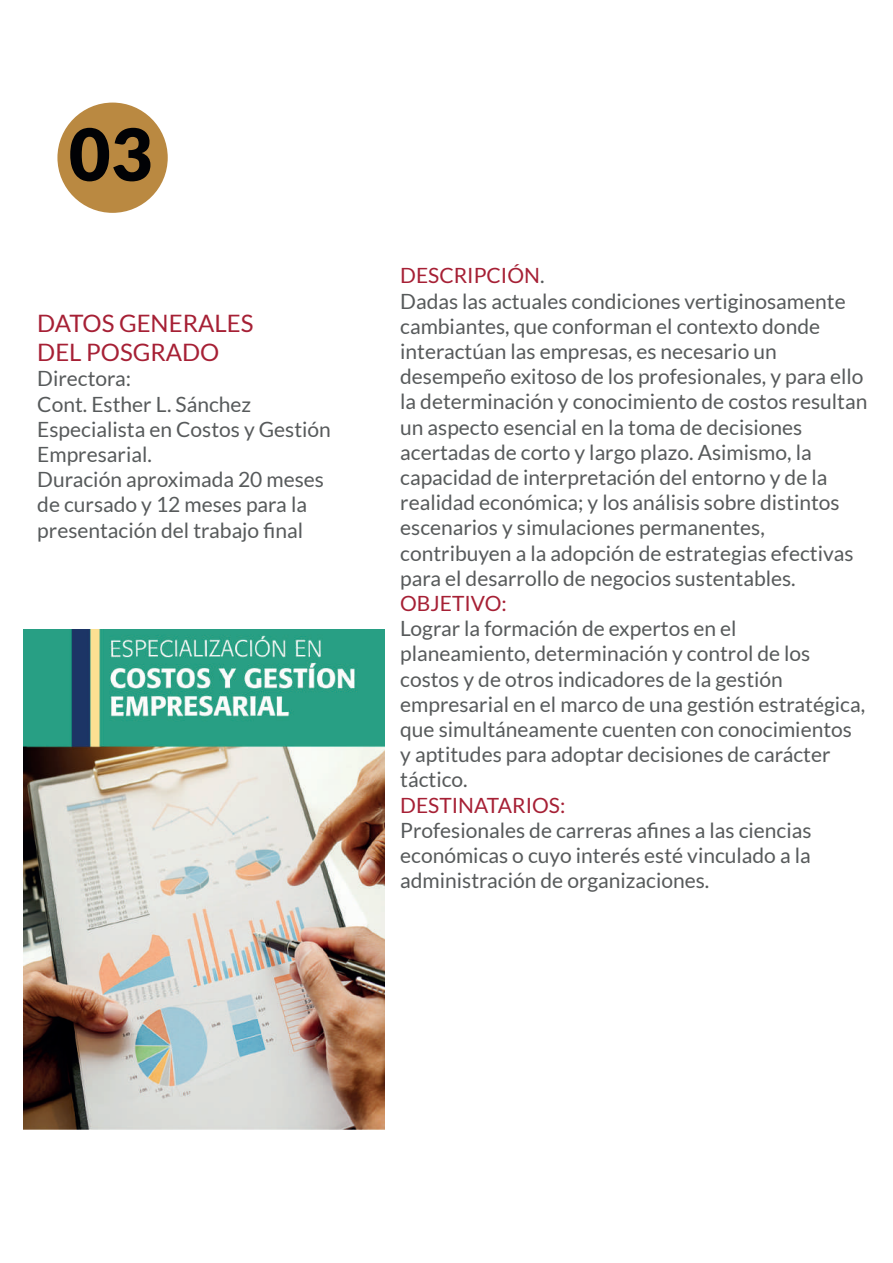
<style>
.page{position:relative;width:893px;height:1263px;background:#fff}
.page>*{position:absolute;margin:0;border:0;box-sizing:border-box;transform-origin:0 0}
.t1{font:900 72px "Lato";color:#010205}
.t2{font:24px/28.8px "Lato";color:#a62035}
.t3{font:21px/25.2px "Lato";color:#575a5b}
.t4{font:21px "Lato";color:#a62035}
.s1{color:#a62035}
</style>
<div class="page">
<div style="left:57px;top:103px;width:111px;height:110px;background:#ba8941;border-radius:50%"></div>
<img style="left:23px;top:630px;width:362px;height:499px">
<h1 class="t1" style="left:69px;top:112px;width:85px">03</h1>
<p class="t2" style="left:37px;top:309px;width:218px">DATOS GENERALES<br>DEL POSGRADO</p>
<p class="t3" style="left:37px;top:366px;width:295px">Directora:<br>Cont. Esther L. Sánchez<br>Especialista en Costos y Gestión<br>Empresarial.<br>Duración aproximada 20 meses de cursado y 12 meses para la presentación del trabajo final</p>
<p class="t3" style="left:400px;top:263px;width:469px"><span class="s1">DESCRIPCIÓN</span>.<br>Dadas las actuales condiciones vertiginosamente cambiantes, que conforman el contexto donde interactúan las empresas, es necesario un desempeño exitoso de los profesionales, y para ello la determinación y conocimiento de costos resultan un aspecto esencial en la toma de decisiones acertadas de corto y largo plazo. Asimismo, la capacidad de interpretación del entorno y de la realidad económica; y los análisis sobre distintos escenarios y simulaciones permanentes, contribuyen a la adopción de estrategias efectivas para el desarrollo de negocios sustentables.</p>
<p class="t4" style="left:400px;top:592px;width:108px">OBJETIVO:</p>
<p class="t3" style="left:400px;top:616px;width:466px">Lograr la formación de expertos en el planeamiento, determinación y control de los costos y de otros indicadores de la gestión empresarial en el marco de una gestión estratégica, que simultáneamente cuenten con conocimientos y aptitudes para adoptar decisiones de carácter táctico.</p>
<p class="t4" style="left:400px;top:793px;width:167px">DESTINATARIOS:</p>
<p class="t3" style="left:400px;top:817px;width:413px;text-align:justify">Profesionales de carreras afines a las ciencias económicas o cuyo interés esté vinculado a la administración de organizaciones.</p>
</div>
